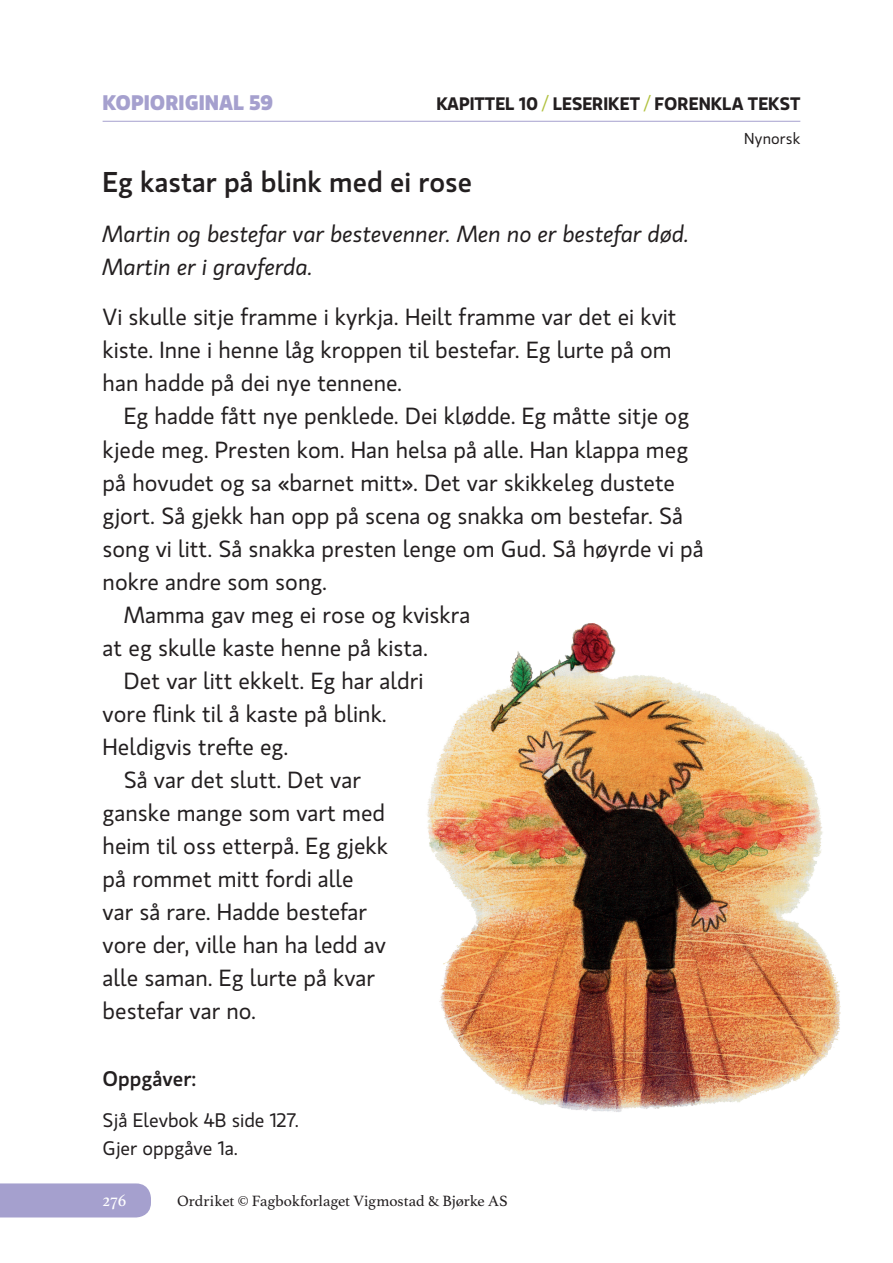
<style>
.page{position:relative;width:893px;height:1263px;background:#fff}
.page>*{position:absolute;margin:0;border:0;box-sizing:border-box;transform-origin:0 0}
.t1{font:500 28.5px "Gloriola Std";color:#231f20}
.t2{font:23.25px/33px "Gloriola Std";color:#231f20}
.t3{font:italic 23.25px/33px "Gloriola Std";color:#231f20}
.t4{font:700 21px "Gloriola Std";color:#a5a0ce}
.t5{font:500 21px "Gloriola Std";color:#231f20}
.t6{font:19.5px/28.5px "Gloriola Std";color:#231f20}
.t7{font:600 18px "Gloriola Std";color:#231f20}
.t8{font:18px "Athelas";color:#fff}
.t9{font:15.75px "Athelas";letter-spacing:-.005em;color:#231f20}
.t10{font:15.75px "Gloriola Std";letter-spacing:.01em;color:#231f20}
.s1{font-weight:400;color:#b1c13f}
</style>
<div class="page">
<div style="left:0;top:1183px;width:151px;height:34px;background:#a5a0ce"></div>
<hr style="left:103px;top:121px;width:697px;height:1px;background:#a5a0ce">
<img style="left:427px;top:623px;width:414px;height:489px">
<p class="t4" style="left:103px;top:87px;width:172px">KOPIORIGINAL 59</p>
<p class="t7" style="left:436px;top:91px;width:365px">KAPITTEL 10 <span class="s1">/</span> LESERIKET <span class="s1">/</span> FORENKLA TEKST</p>
<p class="t10" style="left:744px;top:128px;width:58px">Nynorsk</p>
<p class="t1" style="left:103px;top:162px;width:371px">Eg kastar på blink med ei rose</p>
<p class="t3" style="left:103px;top:217px;width:588px">Martin og bestefar var bestevenner. Men no er bestefar død.<br>Martin er i gravferda.</p>
<p class="t2" style="left:103px;top:300px;width:575px">Vi skulle sitje framme i kyrkja. Heilt framme var det ei kvit kiste. Inne i henne låg kroppen til bestefar. Eg lurte på om han hadde på dei nye tennene.</p>
<p class="t2" style="left:124px;top:399px;width:566px">Eg hadde fått nye penklede. Dei klødde. Eg måtte sitje og</p>
<p class="t2" style="left:103px;top:432px;width:587px">kjede meg. Presten kom. Han helsa på alle. Han klappa meg</p>
<p class="t2" style="left:103px;top:465px;width:574px">på hovudet og sa «barnet mitt». Det var skikkeleg dustete</p>
<p class="t2" style="left:103px;top:498px;width:582px">gjort. Så gjekk han opp på scena og snakka om bestefar. Så</p>
<p class="t2" style="left:103px;top:531px;width:602px">song vi litt. Så snakka presten lenge om Gud. Så høyrde vi på</p>
<p class="t2" style="left:103px;top:564px;width:226px">nokre andre som song.</p>
<p class="t2" style="left:124px;top:597px;width:348px">Mamma gav meg ei rose og kviskra</p>
<p class="t2" style="left:103px;top:630px;width:327px">at eg skulle kaste henne på kista.</p>
<p class="t2" style="left:124px;top:663px;width:301px">Det var litt ekkelt. Eg har aldri</p>
<p class="t2" style="left:103px;top:696px;width:286px">vore flink til å kaste på blink.</p>
<p class="t2" style="left:103px;top:729px;width:187px">Heldigvis trefte eg.</p>
<p class="t2" style="left:124px;top:762px;width:238px">Så var det slutt. Det var</p>
<p class="t2" style="left:103px;top:795px;width:284px">ganske mange som vart med</p>
<p class="t2" style="left:103px;top:828px;width:287px">heim til oss etterpå. Eg gjekk</p>
<p class="t2" style="left:103px;top:861px;width:253px">på rommet mitt fordi alle</p>
<p class="t2" style="left:103px;top:894px;width:266px">var så rare. Hadde bestefar</p>
<p class="t2" style="left:103px;top:927px;width:285px">vore der, ville han ha ledd av</p>
<p class="t2" style="left:103px;top:960px;width:274px">alle saman. Eg lurte på kvar</p>
<p class="t2" style="left:103px;top:993px;width:155px">bestefar var no.</p>
<p class="t5" style="left:103px;top:1063px;width:95px">Oppgåver:</p>
<p class="t6" style="left:103px;top:1104px;width:198px">Sjå Elevbok 4B side 127.<br>Gjer oppgåve 1a.</p>
<p class="t8" style="left:103px;top:1190px;width:25px">276</p>
<p class="t9" style="left:177px;top:1191px;width:332px">Ordriket © Fagbokforlaget Vigmostad &amp; Bjørke AS</p>
</div>
